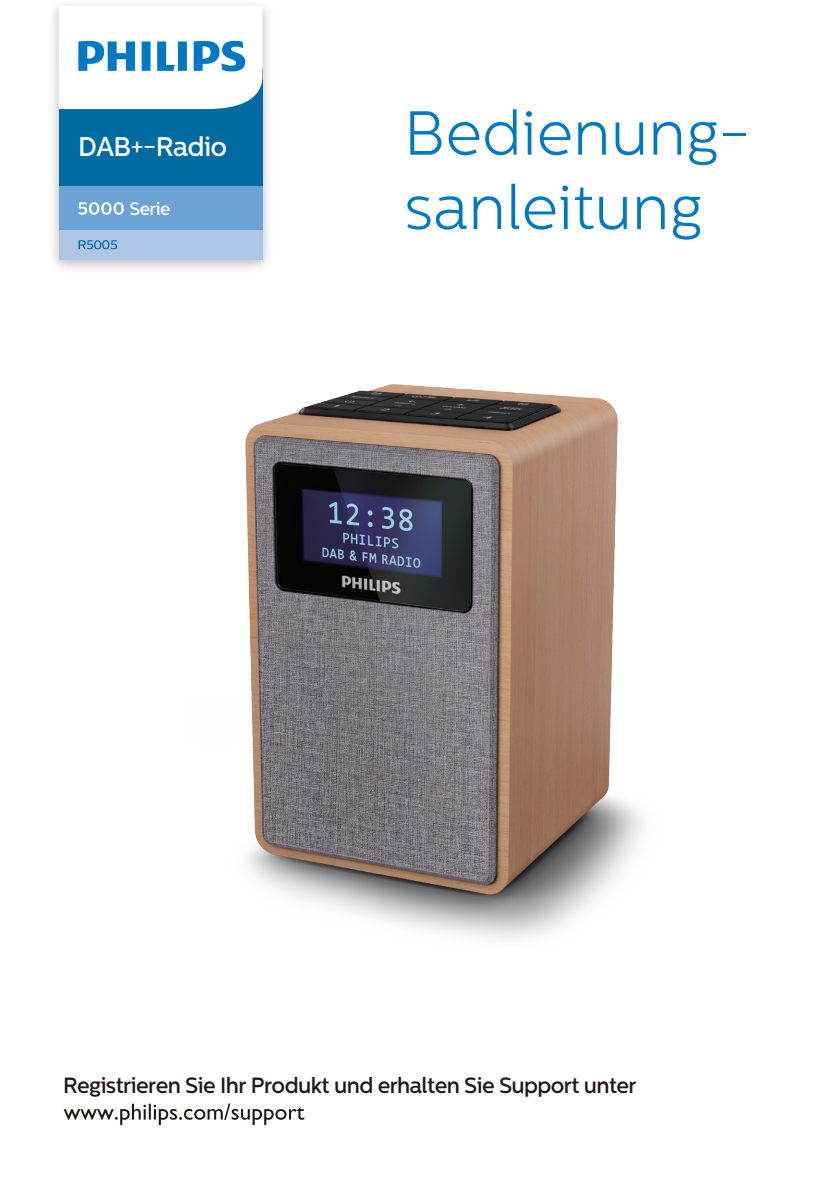
<style>
.page{position:relative;width:840px;height:1190px;background:#fff}
.page>*{position:absolute;margin:0;border:0;box-sizing:border-box;transform-origin:0 0}
.t1{font:300 62px/74.4px "Centrale Sans";color:#0079c2}
.t2{font:500 27px "Centrale Sans";letter-spacing:-.025em;color:#fff}
.t3{font:500 22px "Centrale Sans";letter-spacing:-.025em;color:#1f1713}
.t4{font:500 18px "Centrale Sans";letter-spacing:-.025em;color:#fff}
</style>
<div class="page">
<img style="left:53px;top:4px;width:215px;height:265px">
<div style="left:59px;top:69px;width:203px;height:118px;background:#006ba3"></div>
<svg style="left:59px;top:6px;width:203px;height:103px"></svg>
<div style="left:59px;top:186px;width:203px;height:45px;background:#6ca2d6"></div>
<div style="left:59px;top:230px;width:203px;height:30px;background:#adc6e6"></div>
<svg style="left:79px;top:240px;width:38px;height:9px"></svg>
<svg style="left:78px;top:202px;width:46px;height:13px"></svg>
<img style="left:245px;top:384px;width:397px;height:555px">
<svg style="left:64px;top:1103px;width:240px;height:22px"></svg>
<p class="t2" style="left:78px;top:131px;width:151px">DAB+-Radio</p>
<p class="t4" style="left:129px;top:198px;width:42px">Serie</p>
<h1 class="t1" style="left:404px;top:96px;width:348px">Bedienung&shy;sanleitung</h1>
<p class="t3" style="left:63px;top:1073px;width:575px">Registrieren Sie Ihr Produkt und erhalten Sie Support unter</p>
</div>
